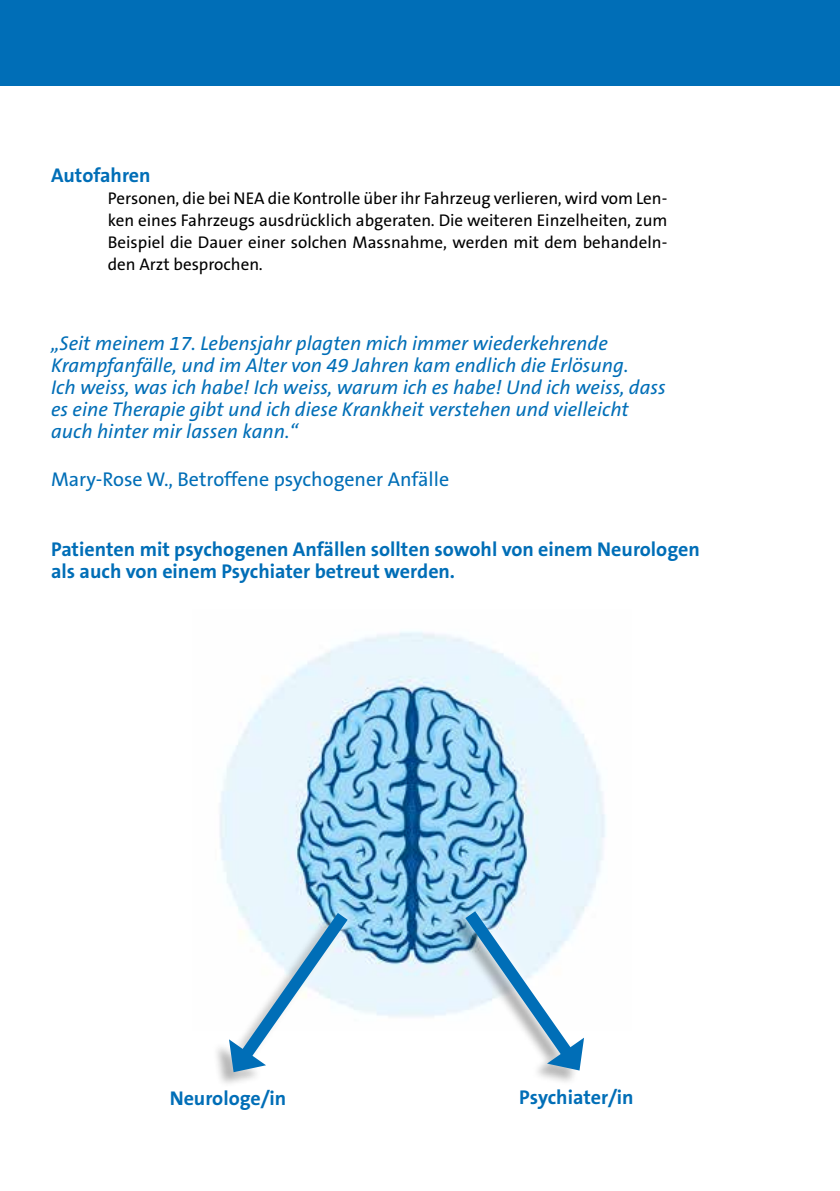
<style>
.page{position:relative;width:840px;height:1191px;background:#fff}
.page>*{position:absolute;margin:0;border:0;box-sizing:border-box;transform-origin:0 0}
.t1{font:italic 20px/22px "The Sans B W5 Plain";color:#006eb7}
.t2{font:700 20px/22px "The Sans B W7";color:#006eb7}
.t3{font:20px "The Sans B W5 Plain";color:#006eb7}
.t4{font:17px/22px "The Sans B W5 Plain";color:#000;text-align:justify}
</style>
<div class="page">
<div style="left:0;top:0;width:839px;height:85px;background:#006eb7"></div>
<img style="left:220px;top:631px;width:386px;height:386px">
<svg style="left:439px;top:889px;width:167px;height:193px"></svg>
<svg style="left:216px;top:891px;width:157px;height:193px"></svg>
<p class="t2" style="left:51px;top:164px;width:101px">Autofahren</p>
<p class="t4" style="left:108px;top:187px;width:560px">Personen, die bei NEA die Kontrolle über ihr Fahrzeug verlieren, wird vom Len&shy;ken eines Fahrzeugs ausdrücklich abgeraten. Die weiteren Einzelheiten, zum Beispiel die Dauer einer solchen Massnahme, werden mit dem behandeln&shy;den Arzt besprochen.</p>
<p class="t1" style="left:51px;top:333px;width:616px">„Seit meinem 17. Lebensjahr plagten mich immer wiederkehrende Krampfanfälle, und im Alter von 49 Jahren kam endlich die Erlösung.<br>Ich weiss, was ich habe! Ich weiss, warum ich es habe! Und ich weiss, dass es eine Therapie gibt und ich diese Krankheit verstehen und vielleicht auch hinter mir lassen kann.“</p>
<p class="t3" style="left:51px;top:466px;width:399px">Mary-Rose W., Betroffene psychogener Anfälle</p>
<p class="t2" style="left:51px;top:538px;width:650px">Patienten mit psychogenen Anfällen sollten sowohl von einem Neurologen als auch von einem Psychiater betreut werden.</p>
<p class="t2" style="left:170px;top:1087px;width:118px">Neurologe/in</p>
<p class="t2" style="left:519px;top:1086px;width:116px">Psychiater/in</p>
</div>
